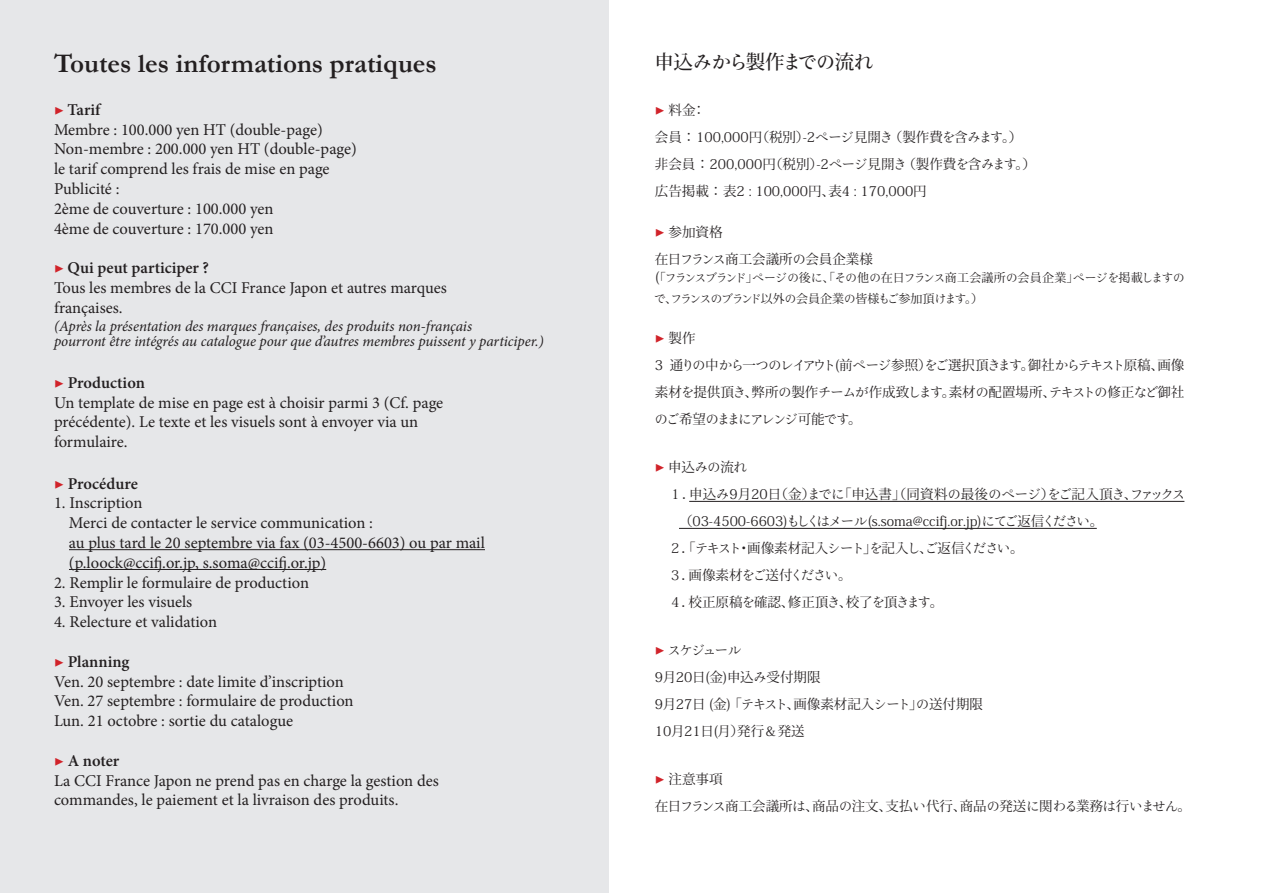
<style>
.page{position:relative;width:1263px;height:893px;background:#fff}
.page>*{position:absolute;margin:0;border:0;box-sizing:border-box;transform-origin:0 0}
.t1{font:700 27px "Garamond";color:#231f20}
.t2{font:500 19.5px "Ryo Text Plus N";letter-spacing:-.04em;color:#231f20}
.t3{font:16.5px/19.8px "Minion Pro";color:#231f20}
.t4{font:600 16.5px "Minion Pro";letter-spacing:-.005em;color:#231f20}
.t5{font:italic 15px/15.6px "Minion Pro";letter-spacing:-.01em;color:#231f20}
.t6{font:13.5px/27px "Ryo Text Plus N";letter-spacing:-.02em;color:#231f20}
.t7{font:13.5px/27px "Ryo Text Plus N";color:#231f20}
.t8{font:13.5px/27px "Ryo Text Plus N";letter-spacing:-.06em;color:#231f20}
.t9{font:12px "Ryo Text Plus N";letter-spacing:-.045em;color:#231f20}
.t10{font:12px "Ryo Text Plus N";letter-spacing:-.065em;color:#231f20}
.s1{font-family:"Minion Pro";font-weight:600;font-size:16.5px;color:#d1232a}
.s2{font-weight:600;color:#d1232a}
.s3{font-weight:600}
.s4{color:#d1232a}
</style>
<div class="page">
<div style="left:0;top:0;width:608px;height:893px;background:#e6e7e9"></div>
<hr style="left:69px;top:549px;width:416px;height:1px;background:#231f20">
<hr style="left:69px;top:569px;width:257px;height:1px;background:#231f20">
<hr style="left:689px;top:501px;width:495px;height:1px;background:#231f20">
<hr style="left:679px;top:528px;width:418px;height:1px;background:#231f20">
<h1 class="t1" style="left:54px;top:47px;width:384px">Toutes les informations pratiques</h1>
<p class="t2" style="left:654px;top:50px;width:220px">申込みから製作までの流れ</p>
<p class="t7" style="left:655px;top:96px;width:382px"><span class="s1">▶</span> 料金：<br>会員 ： 100,000円（税別）-2ページ見開き （製作費を含みます。）非会員 ： 200,000円（税別）-2ページ見開き （製作費を含みます。）広告掲載 ： 表2 : 100,000円、表4 : 170,000円</p>
<p class="t7" style="left:655px;top:218px;width:220px"><span class="s1">▶</span> 参加資格<br>在日フランス商工会議所の会員企業様</p>
<p class="t9" style="left:654px;top:270px;width:532px">「フランスブランド」ページの後に、「その他の在日フランス商工会議所の会員企業」ページを掲載しますの</p>
<p class="t3" style="left:54px;top:100px;width:304px"><span class="s2">▶</span> <span class="s3">Tarif<br></span>Membre : 100.000 yen HT (double-page)<br>Non-membre : 200.000 yen HT (double-page) le tarif comprend les frais de mise en page<br>Publicité :<br>2ème de couverture : 100.000 yen<br>4ème de couverture : 170.000 yen</p>
<p class="t3" style="left:54px;top:258px;width:394px"><span class="s2">▶</span> <span class="s3">Qui peut participer ?<br></span>Tous les membres de la CCI France Japon et autres marques françaises.</p>
<p class="t5" style="left:54px;top:318px;width:491px">(Après la présentation des marques françaises, des produits non-français<br>pourront être intégrés au catalogue pour que d’autres membres puissent y participer.)</p>
<p class="t3" style="left:54px;top:373px;width:391px"><span class="s2">▶</span> <span class="s3">Production<br></span>Un template de mise en page est à choisir parmi 3 (Cf. page précédente). Le texte et les visuels sont à envoyer via un formulaire.</p>
<p class="t4" style="left:54px;top:472px;width:85px"><span class="s4">▶</span> Procédure</p>
<p class="t3" style="left:69px;top:493px;width:417px;text-indent:-15px">1. Inscription<br>Merci de contacter le service communication :<br>au plus tard le 20 septembre via fax (03-4500-6603) ou par mail (p.loock@ccifj.or.jp, s.soma@ccifj.or.jp)</p>
<p class="t3" style="left:54px;top:572px;width:257px">2. Remplir le formulaire de production</p>
<p class="t3" style="left:54px;top:592px;width:140px">3. Envoyer les visuels</p>
<p class="t3" style="left:54px;top:612px;width:165px">4. Relecture et validation</p>
<p class="t3" style="left:54px;top:652px;width:301px"><span class="s2">▶</span> <span class="s3">Planning<br></span>Ven. 20 septembre : date limite d’inscription Ven. 27 septembre : formulaire de production Lun. 21 octobre : sortie du catalogue</p>
<p class="t3" style="left:54px;top:751px;width:386px"><span class="s2">▶</span> <span class="s3">A noter<br></span>La CCI France Japon ne prend pas en charge la gestion des commandes, le paiement et la livraison des produits.</p>
<p class="t6" style="left:655px;top:263px;width:6px">(</p>
<p class="t10" style="left:654px;top:291px;width:331px">で、フランスのブランド以外の会員企業の皆様もご参加頂けます。）</p>
<p class="t8" style="left:654px;top:325px;width:531px"><span class="s1">▶</span> 製作<br>3 通りの中から一つのレイアウト(前ページ参照）をご選択頂きます。御社からテキスト原稿、画像素材を提供頂き、弊所の製作チームが作成致します。素材の配置場所、テキストの修正など御社のご希望のままにアレンジ可能です。</p>
<p class="t6" style="left:655px;top:454px;width:532px"><span class="s1">▶</span> 申込みの流れ<br>　１．申込み9月20日（金）までに「申込書」（同資料の最後のページ）をご記入頂き、ファックス　　 （03-4500-6603)もしくはメール(s.soma@ccifj.or.jp)にてご返信ください。<br>　２．「テキスト・画像素材記入シート」を記入し、ご返信ください。<br>　３．画像素材をご送付ください。<br>　４．校正原稿を確認、修正頂き、校了を頂きます。</p>
<p class="t6" style="left:655px;top:637px;width:330px"><span class="s1">▶</span> スケジュール<br>9月20日(金)申込み受付期限<br>9月27日 (金) 「テキスト、画像素材記入シート」の送付期限<br>10月21日(月）発行＆発送</p>
<p class="t6" style="left:655px;top:766px;width:538px"><span class="s1">▶</span> 注意事項<br>在日フランス商工会議所は、商品の注文、支払い代行、商品の発送に関わる業務は行いません。</p>
</div>
